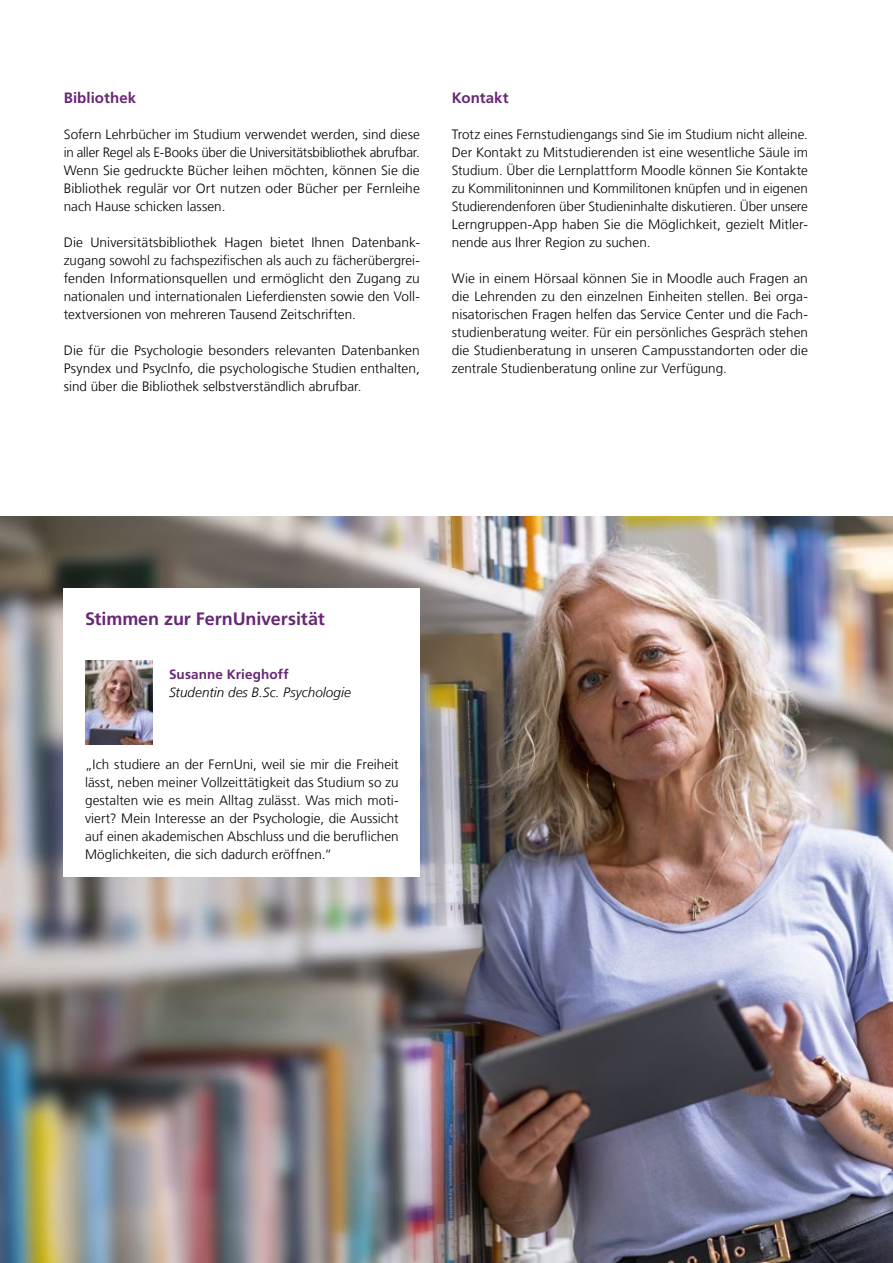
<style>
.page{position:relative;width:893px;height:1263px;background:#fff}
.page>*{position:absolute;margin:0;border:0;box-sizing:border-box;transform-origin:0 0}
.t1{font:700 18px "Frutiger LT Com";letter-spacing:-.005em;color:#682775}
.Subheadline{font:700 15px "Frutiger LT Com";letter-spacing:.005em;color:#682775}
.Fließtext{font:300 13.5px/18px "Frutiger LT Com";letter-spacing:.005em;color:#000;text-align:justify}
.t2{font:italic 300 13.5px "Frutiger LT Com";letter-spacing:.005em;color:#000}
.t3{font:700 13.5px "Frutiger LT Com";letter-spacing:.01em;color:#682775}
</style>
<div class="page">
<img style="left:0;top:517px;width:893px;height:746px">
<div style="left:64px;top:589px;width:356px;height:288px;background:#fff"></div>
<img style="left:85px;top:661px;width:67px;height:83px">
<p class="Subheadline" style="left:64px;top:89px;width:74px">Bibliothek</p>
<p class="Fließtext" style="left:64px;top:125px;width:358px">Sofern Lehrbücher im Studium verwendet werden, sind diese in aller Regel als E-Books über die Universitätsbibliothek abrufbar.<br>Wenn Sie gedruckte Bücher leihen möchten, können Sie die Bibliothek regulär vor Ort nutzen oder Bücher per Fernleihe nach Hause schicken lassen.</p>
<p class="Fließtext" style="left:64px;top:233px;width:358px">Die Universitätsbibliothek Hagen bietet Ihnen Datenbank&shy;zugang sowohl zu fachspezifischen als auch zu fächerübergrei&shy;fenden Informationsquellen und ermöglicht den Zugang zu nationalen und internationalen Lieferdiensten sowie den Voll&shy;textversionen von mehreren Tausend Zeitschriften.</p>
<p class="Fließtext" style="left:64px;top:341px;width:358px">Die für die Psychologie besonders relevanten Datenbanken Psyndex und PsycInfo, die psychologische Studien enthalten, sind über die Bibliothek selbstverständlich abrufbar.</p>
<p class="Subheadline" style="left:452px;top:89px;width:58px">Kontakt</p>
<p class="Fließtext" style="left:452px;top:125px;width:358px">Trotz eines Fernstudiengangs sind Sie im Studium nicht alleine.<br>Der Kontakt zu Mitstudierenden ist eine wesentliche Säule im Studium. Über die Lernplattform Moodle können Sie Kontakte zu Kommilitoninnen und Kommilitonen knüpfen und in eigenen Studierendenforen über Studieninhalte diskutieren. Über unsere Lerngruppen-App haben Sie die Möglichkeit, gezielt Mitler&shy;nende aus Ihrer Region zu suchen.</p>
<p class="Fließtext" style="left:452px;top:269px;width:358px">Wie in einem Hörsaal können Sie in Moodle auch Fragen an die Lehrenden zu den einzelnen Einheiten stellen. Bei orga&shy;nisatorischen Fragen helfen das Service Center und die Fach&shy;studienberatung weiter. Für ein persönliches Gespräch stehen die Studienberatung in unseren Campusstandorten oder die zentrale Studienberatung online zur Verfügung.</p>
<p class="t1" style="left:85px;top:608px;width:241px">Stimmen zur FernUniversität</p>
<p class="t3" style="left:169px;top:666px;width:121px">Susanne Krieghoff</p>
<p class="t2" style="left:169px;top:684px;width:184px">Studentin des B.Sc. Psychologie</p>
<p class="Fließtext" style="left:85px;top:755px;width:315px">„Ich studiere an der FernUni, weil sie mir die Freiheit lässt, neben meiner Vollzeittätigkeit das Studium so zu gestalten wie es mein Alltag zulässt. Was mich moti&shy;viert? Mein Interesse an der Psychologie, die Aussicht auf einen akademischen Abschluss und die beruflichen Möglichkeiten, die sich dadurch eröffnen.“</p>
</div>
